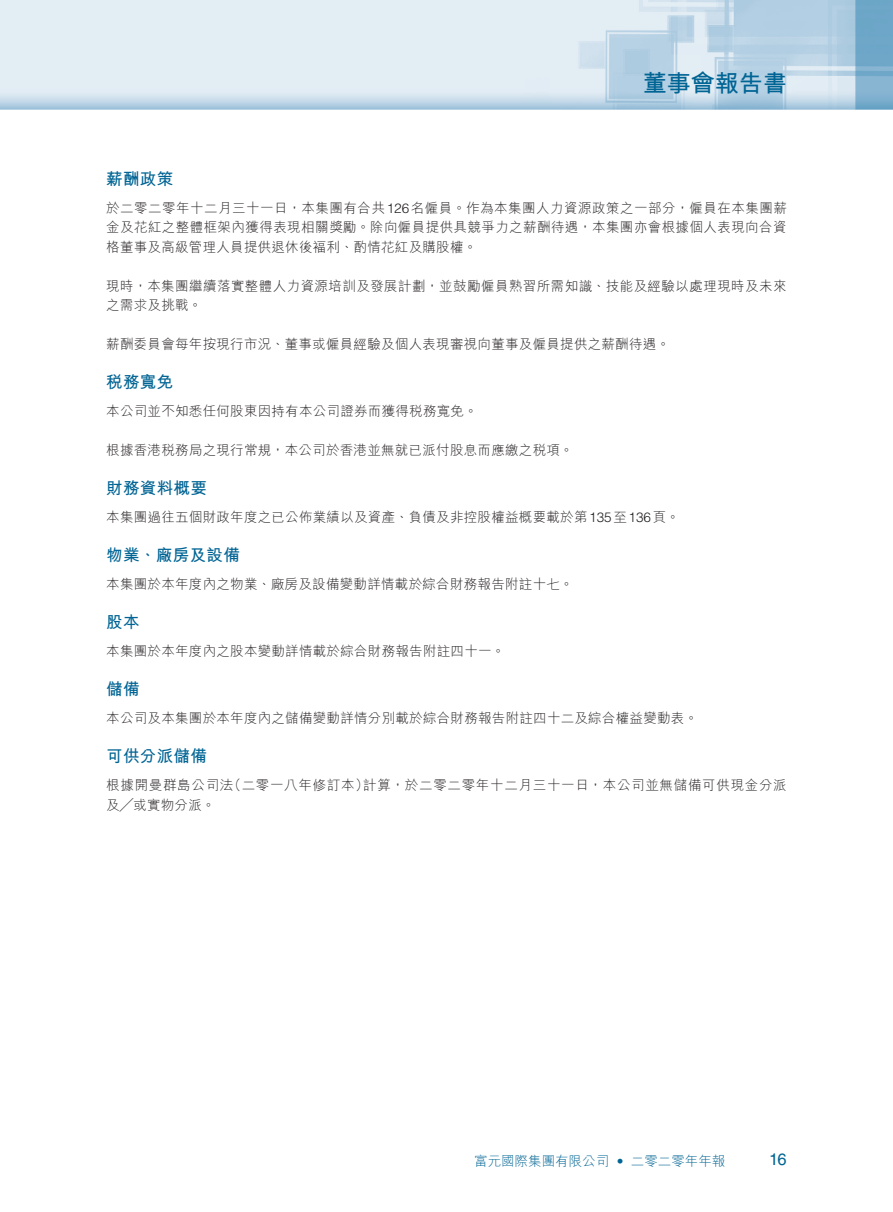
<style>
.page{position:relative;width:893px;height:1212px;background:#fff}
.page>*{position:absolute;margin:0;border:0;box-sizing:border-box;transform-origin:0 0}
.t1{font:700 24px "M Hei HK";color:#006494}
._01_H1{font:700 16.5px "M Hei HK";letter-spacing:.02em;color:#006494}
.t2{font:16.5px "Helvetica LT Std";color:#006494}
._00_txt{font:300 13.5px/19.5px "M Hei HK";letter-spacing:.02em;color:#231f20;text-align:justify}
._00_txt-2{font:300 13.5px/19.5px "M Hei HK";letter-spacing:.05em;color:#231f20}
.t3{font:300 13.5px "M Hei HK";color:#006494}
.t4{font:300 13.5px "Helvetica LT Std";color:#006494}
.s1{font-family:"Helvetica LT Std"}
</style>
<div class="page">
<img style="left:0;top:0;width:893px;height:110px">
<h1 class="t1" style="left:643px;top:65px;width:145px">董事會報告書</h1>
<p class="_01_H1" style="left:106px;top:167px;width:68px">薪酬政策</p>
<p class="_00_txt" style="left:106px;top:198px;width:682px">於二零二零年十二月三十一日，本集團有合共<span class="s1">126</span>名僱員。作為本集團人力資源政策之一部分，僱員在本集團薪金及花紅之整體框架內獲得表現相關獎勵。除向僱員提供具競爭力之薪酬待遇，本集團亦會根據個人表現向合資格董事及高級管理人員提供退休後褔利、酌情花紅及購股權。</p>
<p class="_00_txt" style="left:106px;top:276px;width:682px">現時，本集團繼續落實整體人力資源培訓及發展計劃，並鼓勵僱員熟習所需知識、技能及經驗以處理現時及未來之需求及挑戰。</p>
<p class="_00_txt" style="left:106px;top:334px;width:565px">薪酬委員會每年按現行市況、董事或僱員經驗及個人表現審視向董事及僱員提供之薪酬待遇。</p>
<p class="_01_H1" style="left:106px;top:370px;width:68px">稅務寬免</p>
<p class="_00_txt" style="left:106px;top:401px;width:373px">本公司並不知悉任何股東因持有本公司證券而獲得稅務寬免。</p>
<p class="_00_txt" style="left:106px;top:440px;width:469px">根據香港稅務局之現行常規，本公司於香港並無就已派付股息而應繳之稅項。</p>
<p class="_01_H1" style="left:106px;top:476px;width:102px">財務資料概要</p>
<p class="_00_txt" style="left:106px;top:507px;width:575px">本集團過往五個財政年度之已公佈業績以及資產、負債及非控股權益概要載於第<span class="s1">135</span>至<span class="s1">136</span>頁。</p>
<p class="_01_H1" style="left:106px;top:543px;width:135px">物業、廠房及設備</p>
<p class="_00_txt" style="left:106px;top:574px;width:469px">本集團於本年度內之物業、廠房及設備變動詳情載於綜合財務報告附註十七。</p>
<p class="_01_H1" style="left:106px;top:610px;width:35px">股本</p>
<p class="_00_txt" style="left:106px;top:641px;width:400px">本集團於本年度內之股本變動詳情載於綜合財務報告附註四十一。</p>
<p class="_01_H1" style="left:106px;top:677px;width:35px">儲備</p>
<p class="_00_txt" style="left:106px;top:708px;width:593px">本公司及本集團於本年度內之儲備變動詳情分別載於綜合財務報告附註四十二及綜合權益變動表。</p>
<p class="_01_H1" style="left:106px;top:744px;width:102px">可供分派儲備</p>
<p class="_00_txt-2" style="left:363px;top:775px;width:425px">計算，於二零二零年十二月三十一日，本公司並無儲備可供現金分派</p>
<p class="_00_txt-2" style="left:228px;top:775px;width:142px">（二零一八年修訂本）</p>
<p class="_00_txt-2" style="left:106px;top:775px;width:129px">根據開曼群島公司法及╱或實物分派。</p>
<p class="t3" style="left:474px;top:1154px;width:136px">富元國際集團有限公司</p>
<p class="t4" style="left:617px;top:1153px;width:8px">•</p>
<p class="t3" style="left:631px;top:1154px;width:96px">二零二零年年報</p>
<p class="t2" style="left:769px;top:1150px;width:19px">16</p>
</div>
